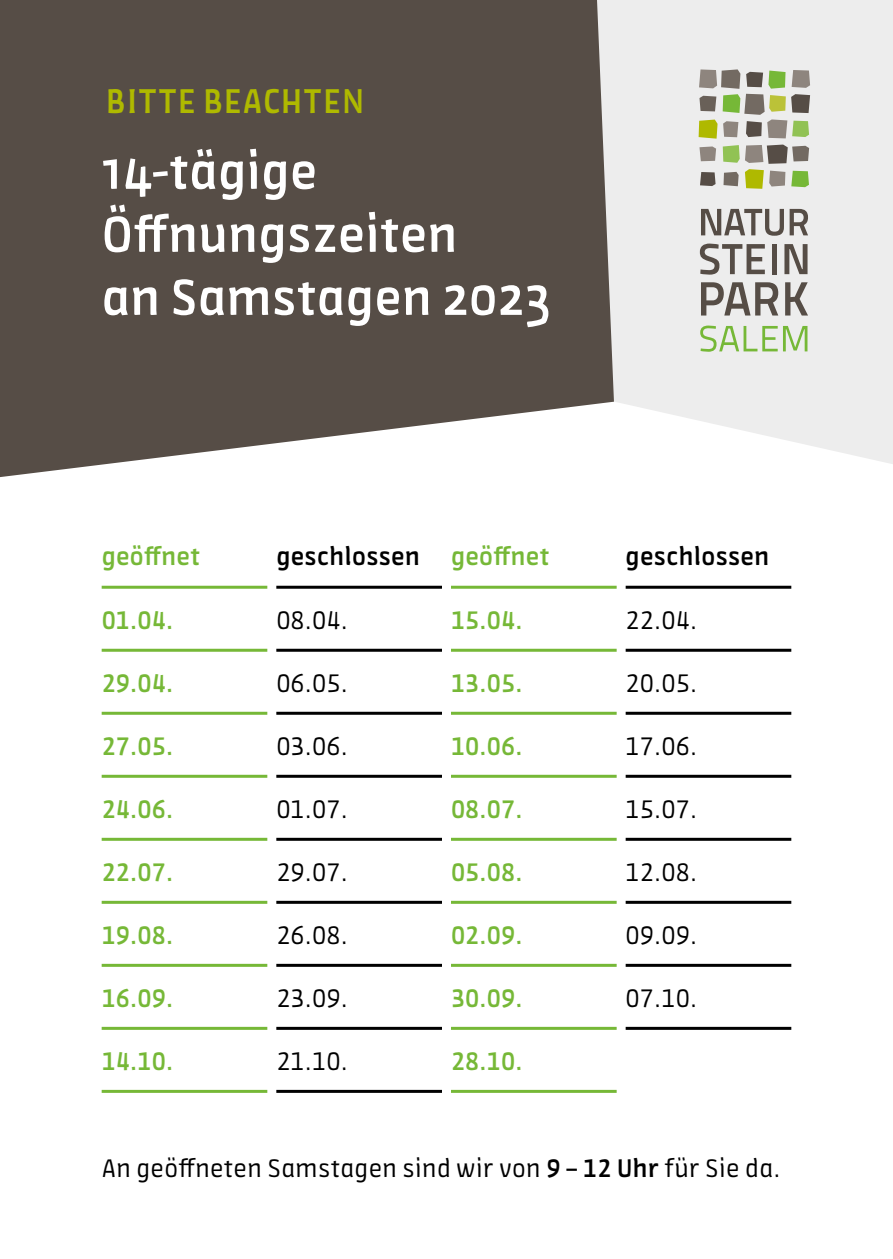
<style>
.page{position:relative;width:893px;height:1259px;background:#fff}
.page>*{position:absolute;margin:0;border:0;box-sizing:border-box;transform-origin:0 0}
._00_Title{font:500 54px/63px "Amman Sans OT";letter-spacing:.01em;color:#fff}
._01_SubTitle{font:500 36.6px "Amman Sans OT";letter-spacing:.02em;color:#afb900}
._05_Produktmaße{font:27px "Amman Sans OT";letter-spacing:.01em;color:#000}
._05_Produktmaße-2{font:500 27px "Amman Sans OT";letter-spacing:.01em;color:#76b837}
._05_Produktmaße-3{font:500 27px "Amman Sans OT";letter-spacing:.01em;color:#000}
.s1{font-weight:500}
</style>
<div class="page">
<svg style="left:0;top:0;width:597px;height:477px;background:#625a54"></svg>
<svg style="left:597px;top:0;width:296px;height:464px;background:#eaeaea"></svg>
<svg style="left:700px;top:325px;width:107px;height:27px;background:#c9ddb6"></svg>
<svg style="left:701px;top:209px;width:83px;height:27px;background:#a8a4a1"></svg>
<svg style="left:790px;top:209px;width:18px;height:26px"></svg>
<svg style="left:700px;top:243px;width:65px;height:32px;background:#b0adaa"></svg>
<hr style="left:772px;top:244px;width:4px;height:30px;background:#564d46">
<svg style="left:784px;top:244px;width:23px;height:30px"></svg>
<svg style="left:701px;top:282px;width:77px;height:33px;background:#a29e9a"></svg>
<svg style="left:785px;top:282px;width:23px;height:33px"></svg>
<svg style="left:700px;top:172px;width:16px;height:14px"></svg>
<svg style="left:699px;top:146px;width:17px;height:15px"></svg>
<svg style="left:699px;top:69px;width:111px;height:70px;background:#b1b499"></svg>
<svg style="left:723px;top:145px;width:86px;height:44px;background:#b0b592"></svg>
<hr style="left:276px;top:586px;width:166px;height:3px;background:#000">
<hr style="left:626px;top:586px;width:165px;height:3px;background:#000">
<hr style="left:276px;top:649px;width:166px;height:3px;background:#000">
<hr style="left:626px;top:649px;width:165px;height:3px;background:#000">
<hr style="left:276px;top:712px;width:166px;height:3px;background:#000">
<hr style="left:626px;top:712px;width:165px;height:3px;background:#000">
<hr style="left:276px;top:775px;width:166px;height:3px;background:#000">
<hr style="left:626px;top:775px;width:165px;height:3px;background:#000">
<hr style="left:276px;top:838px;width:166px;height:3px;background:#000">
<hr style="left:626px;top:838px;width:165px;height:3px;background:#000">
<hr style="left:276px;top:901px;width:166px;height:3px;background:#000">
<hr style="left:626px;top:901px;width:165px;height:3px;background:#000">
<hr style="left:276px;top:964px;width:166px;height:3px;background:#000">
<hr style="left:626px;top:964px;width:165px;height:3px;background:#000">
<hr style="left:276px;top:1027px;width:166px;height:3px;background:#000">
<hr style="left:626px;top:1027px;width:165px;height:3px;background:#000">
<hr style="left:276px;top:1090px;width:166px;height:3px;background:#000">
<hr style="left:102px;top:586px;width:165px;height:3px;background:#76b837">
<hr style="left:102px;top:649px;width:165px;height:3px;background:#76b837">
<hr style="left:102px;top:712px;width:165px;height:3px;background:#76b837">
<hr style="left:102px;top:775px;width:165px;height:3px;background:#76b837">
<hr style="left:102px;top:838px;width:165px;height:3px;background:#76b837">
<hr style="left:102px;top:901px;width:165px;height:3px;background:#76b837">
<hr style="left:102px;top:964px;width:165px;height:3px;background:#76b837">
<hr style="left:102px;top:1027px;width:165px;height:3px;background:#76b837">
<hr style="left:102px;top:1090px;width:165px;height:3px;background:#76b837">
<hr style="left:451px;top:586px;width:166px;height:3px;background:#76b837">
<hr style="left:451px;top:649px;width:166px;height:3px;background:#76b837">
<hr style="left:451px;top:712px;width:166px;height:3px;background:#76b837">
<hr style="left:451px;top:775px;width:166px;height:3px;background:#76b837">
<hr style="left:451px;top:838px;width:166px;height:3px;background:#76b837">
<hr style="left:451px;top:901px;width:166px;height:3px;background:#76b837">
<hr style="left:451px;top:964px;width:166px;height:3px;background:#76b837">
<hr style="left:451px;top:1027px;width:166px;height:3px;background:#76b837">
<hr style="left:451px;top:1090px;width:166px;height:3px;background:#76b837">
<p class="_01_SubTitle" style="left:106px;top:79px;width:260px">BITTE BEACHTEN</p>
<p class="_00_Title" style="left:102px;top:140px;width:450px">14-tägige<br>Öffnungszeiten<br>an Samstagen 2023</p>
<p class="_05_Produktmaße-2" style="left:102px;top:540px;width:100px">geöffnet</p>
<p class="_05_Produktmaße-3" style="left:276px;top:540px;width:145px">geschlossen</p>
<p class="_05_Produktmaße-2" style="left:451px;top:540px;width:100px">geöffnet</p>
<p class="_05_Produktmaße-3" style="left:626px;top:540px;width:145px">geschlossen</p>
<p class="_05_Produktmaße-2" style="left:102px;top:604px;width:73px">01.04.</p>
<p class="_05_Produktmaße" style="left:276px;top:604px;width:73px">08.04.</p>
<p class="_05_Produktmaße-2" style="left:451px;top:604px;width:73px">15.04.</p>
<p class="_05_Produktmaße" style="left:626px;top:604px;width:73px">22.04.</p>
<p class="_05_Produktmaße-2" style="left:102px;top:667px;width:73px">29.04.</p>
<p class="_05_Produktmaße" style="left:276px;top:667px;width:73px">06.05.</p>
<p class="_05_Produktmaße-2" style="left:451px;top:667px;width:73px">13.05.</p>
<p class="_05_Produktmaße" style="left:626px;top:667px;width:73px">20.05.</p>
<p class="_05_Produktmaße-2" style="left:102px;top:730px;width:73px">27.05.</p>
<p class="_05_Produktmaße" style="left:276px;top:730px;width:73px">03.06.</p>
<p class="_05_Produktmaße-2" style="left:451px;top:730px;width:73px">10.06.</p>
<p class="_05_Produktmaße" style="left:626px;top:730px;width:73px">17.06.</p>
<p class="_05_Produktmaße-2" style="left:102px;top:793px;width:73px">24.06.</p>
<p class="_05_Produktmaße" style="left:276px;top:793px;width:73px">01.07.</p>
<p class="_05_Produktmaße-2" style="left:451px;top:793px;width:73px">08.07.</p>
<p class="_05_Produktmaße" style="left:626px;top:793px;width:73px">15.07.</p>
<p class="_05_Produktmaße-2" style="left:102px;top:856px;width:73px">22.07.</p>
<p class="_05_Produktmaße" style="left:276px;top:856px;width:73px">29.07.</p>
<p class="_05_Produktmaße-2" style="left:451px;top:856px;width:73px">05.08.</p>
<p class="_05_Produktmaße" style="left:626px;top:856px;width:73px">12.08.</p>
<p class="_05_Produktmaße-2" style="left:102px;top:919px;width:73px">19.08.</p>
<p class="_05_Produktmaße" style="left:276px;top:919px;width:73px">26.08.</p>
<p class="_05_Produktmaße-2" style="left:451px;top:919px;width:73px">02.09.</p>
<p class="_05_Produktmaße" style="left:626px;top:919px;width:73px">09.09.</p>
<p class="_05_Produktmaße-2" style="left:102px;top:982px;width:73px">16.09.</p>
<p class="_05_Produktmaße" style="left:276px;top:982px;width:73px">23.09.</p>
<p class="_05_Produktmaße-2" style="left:451px;top:982px;width:73px">30.09.</p>
<p class="_05_Produktmaße" style="left:626px;top:982px;width:73px">07.10.</p>
<p class="_05_Produktmaße-2" style="left:102px;top:1045px;width:73px">14.10.</p>
<p class="_05_Produktmaße" style="left:276px;top:1045px;width:73px">21.10.</p>
<p class="_05_Produktmaße-2" style="left:451px;top:1045px;width:73px">28.10.</p>
<p class="_05_Produktmaße" style="left:102px;top:1152px;width:680px">An geöffneten Samstagen sind wir von <span class="s1">9 – 12 Uhr</span> für Sie da.</p>
</div>
